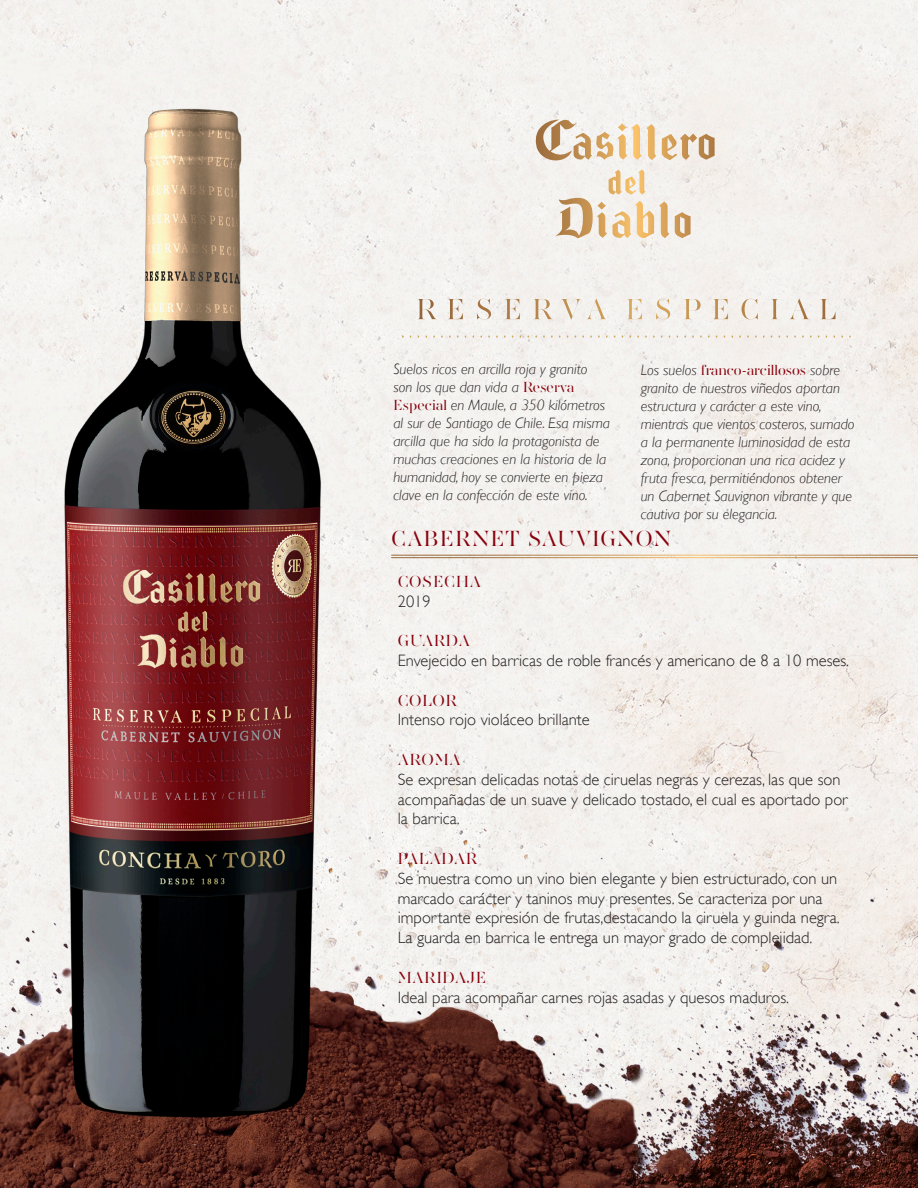
<style>
.page{position:relative;width:918px;height:1188px;background:#fff}
.page>*{position:absolute;margin:0;border:0;box-sizing:border-box;transform-origin:0 0}
.t1{font:300 22.5px "AW Conqueror Didot";letter-spacing:.05em;color:#86010d}
.t2{font:300 16.5px/19.8px "Gill Sans";color:#231f20}
.t3{font:300 16.5px "AW Conqueror Didot";letter-spacing:.05em;color:#86010d}
.t4{font:italic 300 15px/18px "Gill Sans";color:#231f20}
.s1{font-family:"AW Conqueror Didot";font-style:normal;color:#86010d}
</style>
<div class="page">
<img style="left:0;top:0;width:918px;height:1188px">
<hr style="left:391px;top:555px;width:527px;height:1px;background:#fff">
<hr style="left:391px;top:557px;width:527px;height:1px;background:#fff">
<svg style="left:662px;top:134px;width:53px;height:26px"></svg>
<svg style="left:535px;top:119px;width:121px;height:43px"></svg>
<svg style="left:555px;top:169px;width:136px;height:70px"></svg>
<svg style="left:417px;top:299px;width:20px;height:20px"></svg>
<svg style="left:448px;top:299px;width:15px;height:20px"></svg>
<svg style="left:477px;top:299px;width:14px;height:21px"></svg>
<svg style="left:505px;top:299px;width:15px;height:20px"></svg>
<svg style="left:533px;top:299px;width:20px;height:20px"></svg>
<svg style="left:561px;top:299px;width:45px;height:20px"></svg>
<svg style="left:627px;top:299px;width:15px;height:20px"></svg>
<svg style="left:656px;top:299px;width:14px;height:21px"></svg>
<svg style="left:684px;top:299px;width:17px;height:20px"></svg>
<svg style="left:713px;top:299px;width:15px;height:20px"></svg>
<svg style="left:742px;top:299px;width:16px;height:21px"></svg>
<svg style="left:771px;top:299px;width:7px;height:20px"></svg>
<svg style="left:789px;top:299px;width:20px;height:20px"></svg>
<svg style="left:820px;top:299px;width:16px;height:20px"></svg>
<img style="left:30px;top:79px;width:327px;height:1061px">
<p class="t4" style="left:393px;top:360px;width:218px">Suelos ricos en arcilla roja y granito son los que dan vida a <span class="s1">Reserva Especial</span> en Maule, a 350 kilómetros al sur de Santiago de Chile. Esa misma arcilla que ha sido la protagonista de muchas creaciones en la historia de la humanidad, hoy se convierte en pieza clave en la confección de este vino.</p>
<p class="t4" style="left:641px;top:361px;width:215px">Los suelos <span class="s1">franco-arcillosos</span> sobre granito de nuestros viñedos aportan estructura y carácter a este vino, mientras que vientos costeros, sumado a la permanente luminosidad de esta zona, proporcionan una rica acidez y fruta fresca, permitiéndonos obtener un Cabernet Sauvignon vibrante y que cautiva por su elegancia.</p>
<p class="t1" style="left:391px;top:522px;width:282px">CABERNET SAUVIGNON</p>
<p class="t3" style="left:398px;top:569px;width:85px">COSECHA</p>
<p class="t2" style="left:398px;top:591px;width:34px">2019</p>
<p class="t3" style="left:398px;top:628px;width:74px">GUARDA</p>
<p class="t2" style="left:398px;top:650px;width:453px">Envejecido en barricas de roble francés y americano de 8 a 10 meses.</p>
<p class="t3" style="left:398px;top:688px;width:61px">COLOR</p>
<p class="t2" style="left:398px;top:709px;width:194px">Intenso rojo violáceo brillante</p>
<p class="t3" style="left:398px;top:747px;width:65px">AROMA</p>
<p class="t2" style="left:398px;top:769px;width:452px">Se expresan delicadas notas de ciruelas negras y cerezas, las que son acompañadas de un suave y delicado tostado, el cual es aportado por la barrica.</p>
<p class="t3" style="left:398px;top:846px;width:81px">PALADAR</p>
<p class="t2" style="left:398px;top:868px;width:444px">Se muestra como un vino bien elegante y bien estructurado, con un marcado carácter y taninos muy presentes. Se caracteriza por una importante expresión de frutas,destacando la ciruela y guinda negra.<br>La guarda en barrica le entrega un mayor grado de complejidad.</p>
<p class="t3" style="left:398px;top:965px;width:90px">MARIDAJE</p>
<p class="t2" style="left:398px;top:987px;width:393px">Ideal para acompañar carnes rojas asadas y quesos maduros.</p>
</div>
